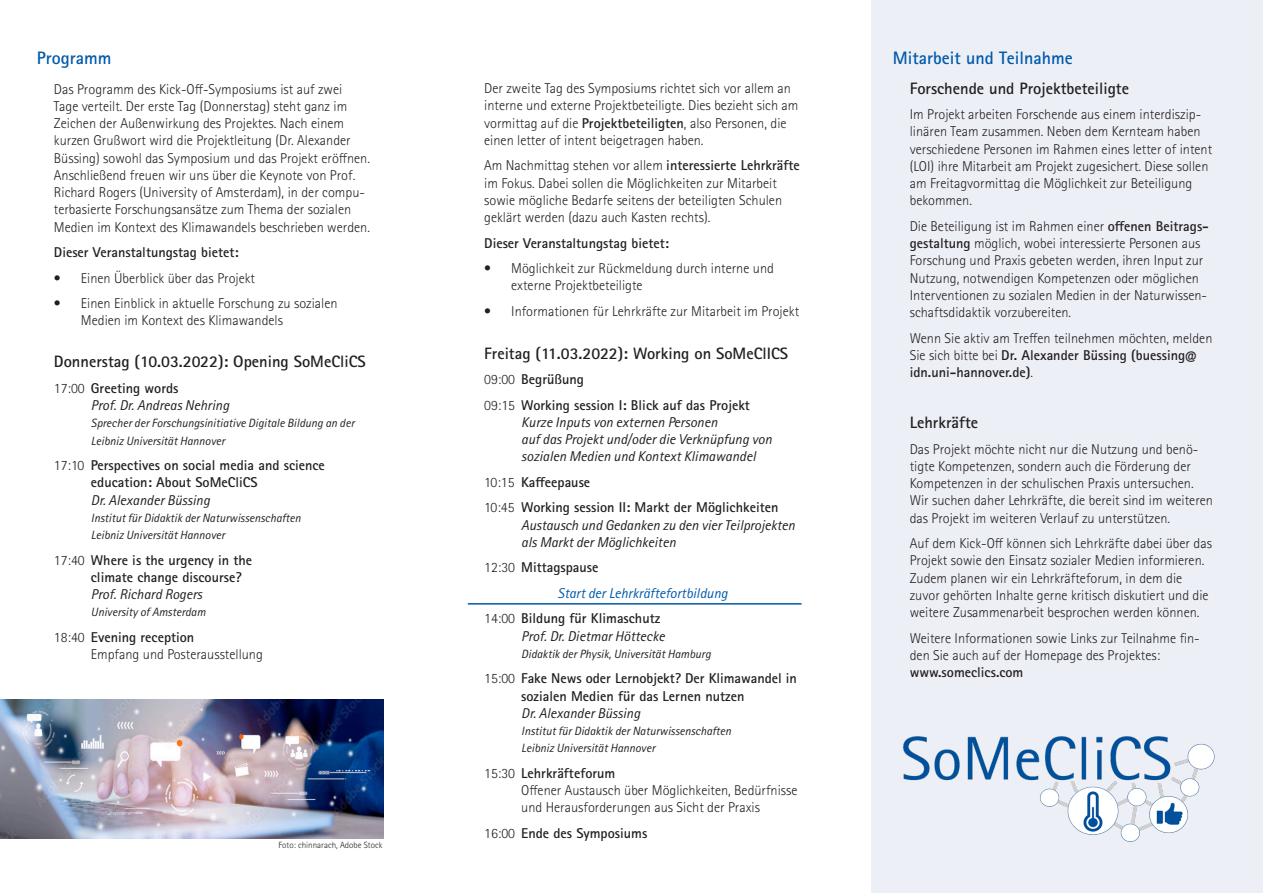
<style>
.page{position:relative;width:1263px;height:893px;background:#fff}
.page>*{position:absolute;margin:0;border:0;box-sizing:border-box;transform-origin:0 0}
.Überschrift_blau{font:700 18px "Rotis Sans Serif Std";color:#015aaa}
.t1{font:700 16.5px "Rotis Sans Serif Std";color:#231f20}
.Text_schwarz{font:300 14.25px/17.2px "Rotis Sans Serif Std";color:#231f20}
.Text_schwarz-2{font:700 14.25px/17.2px "Rotis Sans Serif Std";color:#231f20}
.Text_schwarz-3{font:italic 14.25px/17.2px "Rotis Sans Serif Std";color:#231f20}
.Text_schwarz-4{font:italic 14.25px "Rotis Sans Serif Std";color:#015aaa}
.Text_schwarz-5{font:italic 12px/17.2px "Rotis Sans Serif Std";color:#231f20}
.Text_schwarz-6{font:300 9px "Rotis Sans Serif Std";color:#231f20}
.s1{font-weight:300;font-style:normal}
.s2{font-weight:700;font-style:normal}
.s3{font-weight:300}
.s4{font-weight:400;font-style:italic}
.s5{font-weight:700}
</style>
<div class="page">
<div style="left:872px;top:0;width:391px;height:893px;background:#edeff7"></div>
<hr style="left:468px;top:603px;width:333px;height:2px;background:#015aaa">
<img style="left:0;top:700px;width:383px;height:139px">
<img style="left:903px;top:736px;width:312px;height:106px">
<p class="Überschrift_blau" style="left:37px;top:46px;width:76px">Programm</p>
<p class="Text_schwarz" style="left:54px;top:80px;width:318px">Das Programm des Kick-Off-Symposiums ist auf zwei Tage verteilt. Der erste Tag (Donnerstag) steht ganz im Zeichen der Außenwirkung des Projektes. Nach einem kurzen Grußwort wird die Projektleitung (Dr. Alexander Büssing) sowohl das Symposium und das Projekt eröffnen.<br>Anschließend freuen wir uns über die Keynote von Prof.<br>Richard Rogers (University of Amsterdam), in der compu&shy;terbasierte Forschungsansätze zum Thema der sozialen Medien im Kontext des Klimawandels beschrieben werden.</p>
<p class="Text_schwarz-2" style="left:54px;top:243px;width:186px">Dieser Veranstaltungstag bietet:</p>
<p class="Text_schwarz" style="left:54px;top:269px;width:203px">• Einen Überblick über das Projekt</p>
<p class="Text_schwarz" style="left:81px;top:295px;width:258px;text-indent:-27px">• Einen Einblick in aktuelle Forschung zu sozialen<br>Medien im Kontext des Klimawandels</p>
<h2 class="t1" style="left:54px;top:351px;width:313px">Donnerstag (10.03.2022): Opening SoMeCliCS</h2>
<p class="Text_schwarz-3" style="left:91px;top:379px;width:140px;text-indent:-37px"><span class="s1">17:00</span> <span class="s2">Greeting words<br></span>Prof. Dr. Andreas Nehring</p>
<p class="Text_schwarz-5" style="left:91px;top:415px;width:265px">Sprecher der Forschungsinitiative Digitale Bildung an der<br>Leibniz Universität Hannover</p>
<p class="Text_schwarz-2" style="left:91px;top:456px;width:235px;text-indent:-37px"><span class="s3">17:10</span> Perspectives on social media and science education: About SoMeCliCS<br><span class="s4">Dr. Alexander Büssing</span></p>
<p class="Text_schwarz-5" style="left:91px;top:509px;width:211px">Institut für Didaktik der Naturwissenschaften<br>Leibniz Universität Hannover</p>
<p class="Text_schwarz-2" style="left:91px;top:551px;width:163px;text-indent:-37px"><span class="s3">17:40</span> Where is the urgency in the climate change discourse?<br><span class="s4">Prof. Richard Rogers</span></p>
<p class="Text_schwarz-5" style="left:91px;top:604px;width:116px">University of Amsterdam</p>
<p class="Text_schwarz" style="left:91px;top:629px;width:173px;text-indent:-37px">18:40 <span class="s5">Evening reception<br></span>Empfang und Posterausstellung</p>
<p class="Text_schwarz-6" style="left:279px;top:839px;width:105px">Foto: chinnarach, Adobe Stock</p>
<p class="Text_schwarz" style="left:484px;top:80px;width:316px">Der zweite Tag des Symposiums richtet sich vor allem an interne und externe Projektbeteiligte. Dies bezieht sich am vormittag auf die <span class="s5">Projektbeteiligten</span>, also Personen, die einen letter of intent beigetragen haben.</p>
<p class="Text_schwarz" style="left:484px;top:157px;width:317px">Am Nachmittag stehen vor allem <span class="s5">interessierte Lehrkräfte </span>im Fokus. Dabei sollen die Möglichkeiten zur Mitarbeit sowie mögliche Bedarfe seitens der beteiligten Schulen geklärt werden (dazu auch Kasten rechts).</p>
<p class="Text_schwarz-2" style="left:484px;top:234px;width:186px">Dieser Veranstaltungstag bietet:</p>
<p class="Text_schwarz" style="left:511px;top:260px;width:264px;text-indent:-27px">• Möglichkeit zur Rückmeldung durch interne und externe Projektbeteiligte</p>
<p class="Text_schwarz" style="left:484px;top:303px;width:316px">• Informationen für Lehrkräfte zur Mitarbeit im Projekt</p>
<h2 class="t1" style="left:484px;top:343px;width:305px">Freitag (11.03.2022): Working on SoMeClICS</h2>
<p class="Text_schwarz-2" style="left:484px;top:371px;width:101px"><span class="s3">09:00</span> Begrüßung</p>
<p class="Text_schwarz-3" style="left:521px;top:396px;width:252px;text-indent:-37px"><span class="s1">09:15</span> <span class="s2">Working session I: Blick auf das Projekt </span>Kurze Inputs von externen Personen<br>auf das Projekt und/oder die Verknüpfung von sozialen Medien und Kontext Klimawandel</p>
<p class="Text_schwarz-2" style="left:484px;top:473px;width:108px"><span class="s3">10:15</span> Kaffeepause</p>
<p class="Text_schwarz-3" style="left:521px;top:499px;width:275px;text-indent:-37px"><span class="s1">10:45</span> <span class="s2">Working session II: Markt der Möglichkeiten<br></span>Austausch und Gedanken zu den vier Teilprojekten als Markt der Möglichkeiten</p>
<p class="Text_schwarz-2" style="left:484px;top:559px;width:116px"><span class="s3">12:30</span> Mittagspause</p>
<p class="Text_schwarz-4" style="left:557px;top:585px;width:172px">Start der Lehrkräftefortbildung</p>
<p class="Text_schwarz-3" style="left:521px;top:610px;width:145px;text-indent:-37px"><span class="s1">14:00</span> <span class="s2">Bildung für Klimaschutz<br></span>Prof. Dr. Dietmar Höttecke</p>
<p class="Text_schwarz-5" style="left:521px;top:645px;width:191px">Didaktik der Physik, Universität Hamburg</p>
<p class="Text_schwarz-2" style="left:521px;top:670px;width:277px;text-indent:-37px"><span class="s3">15:00</span> Fake News oder Lernobjekt? Der Klimawandel in sozialen Medien für das Lernen nutzen<br><span class="s4">Dr. Alexander Büssing</span></p>
<p class="Text_schwarz-5" style="left:521px;top:723px;width:211px">Institut für Didaktik der Naturwissenschaften<br>Leibniz Universität Hannover</p>
<p class="Text_schwarz" style="left:521px;top:765px;width:278px;text-indent:-37px">15:30 <span class="s5">Lehrkräfteforum<br></span>Offener Austausch über Möglichkeiten, Bedürfnisse und Herausforderungen aus Sicht der Praxis</p>
<p class="Text_schwarz-2" style="left:484px;top:824px;width:165px"><span class="s3">16:00</span> Ende des Symposiums</p>
<p class="Überschrift_blau" style="left:893px;top:46px;width:181px">Mitarbeit und Teilnahme</p>
<h2 class="t1" style="left:910px;top:77px;width:221px">Forschende und Projektbeteiligte</h2>
<p class="Text_schwarz" style="left:910px;top:106px;width:304px">Im Projekt arbeiten Forschende aus einem interdiszip&shy;linären Team zusammen. Neben dem Kernteam haben verschiedene Personen im Rahmen eines letter of intent (LOI) ihre Mitarbeit am Projekt zugesichert. Diese sollen am Freitagvormittag die Möglichkeit zur Beteiligung bekommen.</p>
<p class="Text_schwarz" style="left:910px;top:218px;width:301px">Die Beteiligung ist im Rahmen einer <span class="s5">offenen Beitrags&shy;gestaltung</span> möglich, wobei interessierte Personen aus Forschung und Praxis gebeten werden, ihren Input zur Nutzung, notwendigen Kompetenzen oder möglichen Interventionen zu sozialen Medien in der Naturwissen&shy;schaftsdidaktik vorzubereiten.</p>
<p class="Text_schwarz" style="left:910px;top:329px;width:304px">Wenn Sie aktiv am Treffen teilnehmen möchten, melden<br>Sie sich bitte bei <span class="s5">Dr. Alexander Büssing (buessing@ idn.uni-hannover.de)</span>.</p>
<h2 class="t1" style="left:910px;top:412px;width:70px">Lehrkräfte</h2>
<p class="Text_schwarz" style="left:910px;top:440px;width:305px">Das Projekt möchte nicht nur die Nutzung und benö&shy;tigte Kompetenzen, sondern auch die Förderung der Kompetenzen in der schulischen Praxis untersuchen.<br>Wir suchen daher Lehrkräfte, die bereit sind im weiteren das Projekt im weiteren Verlauf zu unterstützen.</p>
<p class="Text_schwarz" style="left:910px;top:535px;width:304px">Auf dem Kick-Off können sich Lehrkräfte dabei über das Projekt sowie den Einsatz sozialer Medien informieren.<br>Zudem planen wir ein Lehrkräfteforum, in dem die zuvor gehörten Inhalte gerne kritisch diskutiert und die weitere Zusammenarbeit besprochen werden können.</p>
<p class="Text_schwarz" style="left:910px;top:629px;width:291px">Weitere Informationen sowie Links zur Teilnahme fin&shy;den Sie auch auf der Homepage des Projektes: <span class="s5">www.someclics.com</span></p>
</div>
